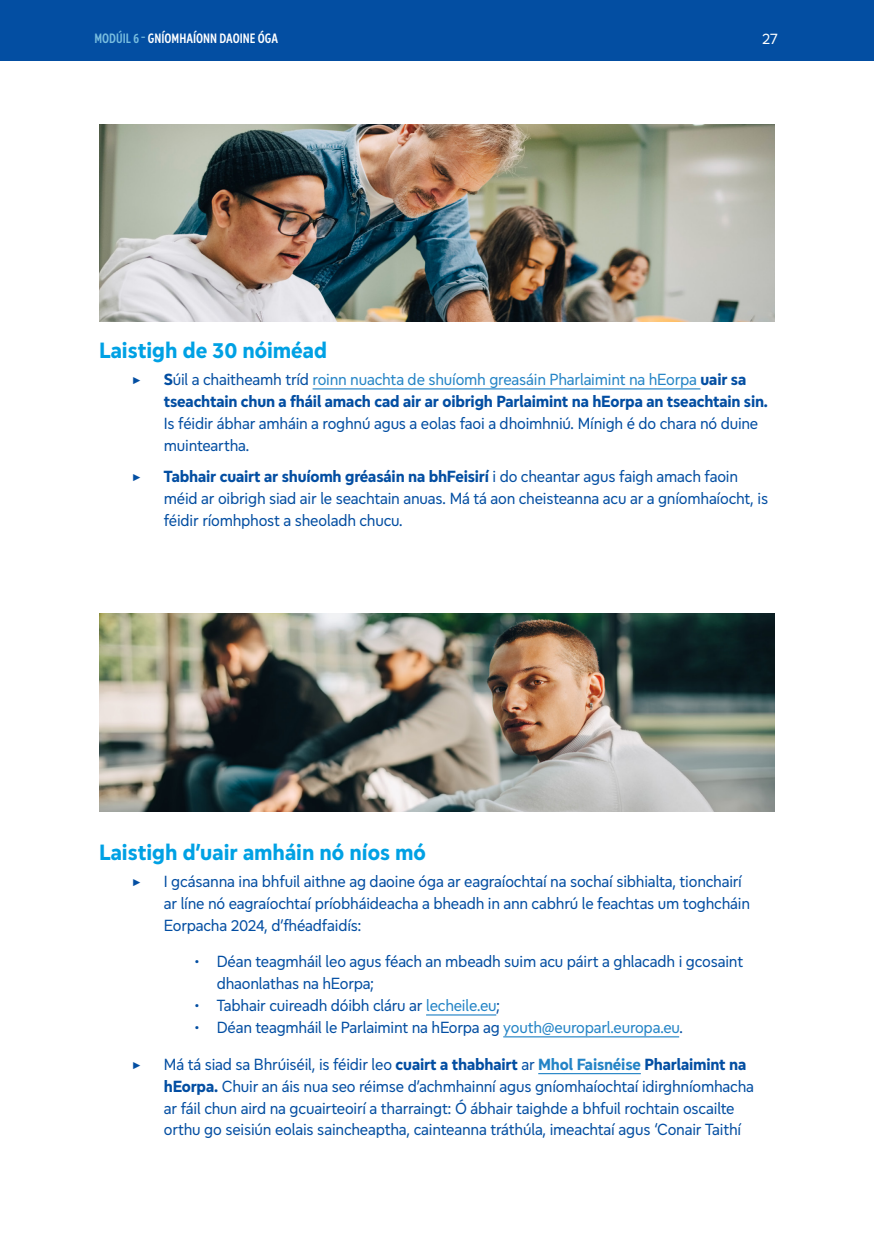
<style>
.page{position:relative;width:874px;height:1241px;background:#fff}
.page>*{position:absolute;margin:0;border:0;box-sizing:border-box;transform-origin:0 0}
.t1{font:700 22.75px "Europea Eco";color:#00a1e4}
.t2{font:16.62px/21.9px "Europea Eco";letter-spacing:-.01em;color:#034ea2}
.t3{font:700 16.62px/21.9px "Europea Eco";letter-spacing:-.01em;color:#034ea2}
.t4{font:15.75px "Europea Eco";color:#fff}
.t5{font:600 14px "Europea Narrow";color:#fff}
.s1{color:#78bddf}
.s2{font-weight:400}
.s3{font-weight:400;color:#2484c6}
.s4{font-weight:700}
.s5{color:#2484c6}
.s6{font-weight:700;color:#2484c6}
</style>
<div class="page">
<div style="left:0;top:0;width:873px;height:61px;background:#034ea2"></div>
<img style="left:99px;top:124px;width:675px;height:197px">
<img style="left:99px;top:613px;width:675px;height:198px">
<hr style="left:312px;top:388px;width:388px;height:1px;background:#2484c6">
<hr style="left:426px;top:1014px;width:70px;height:1px;background:#2484c6">
<hr style="left:503px;top:1036px;width:175px;height:1px;background:#2484c6">
<hr style="left:538px;top:1072px;width:102px;height:1px;background:#2484c6">
<p class="t5" style="left:94px;top:28px;width:185px"><span class="s1">MODÚIL 6 -</span> GNÍOMHAÍONN DAOINE ÓGA</p>
<p class="t4" style="left:761px;top:27px;width:17px">27</p>
<h1 class="t1" style="left:99px;top:333px;width:229px">Laistigh de 30 nóiméad</h1>
<p class="t2" style="left:132px;top:367px;width:10px">▶</p>
<p class="t3" style="left:164px;top:367px;width:605px">S<span class="s2">úil a chaitheamh tríd</span> <span class="s3">roinn nuachta de shuíomh greasáin Pharlaimint na hEorpa</span> uair sa tseachtain chun a fháil amach cad air ar oibrigh Parlaimint na hEorpa an tseachtain sin.</p>
<p class="t2" style="left:164px;top:411px;width:595px">Is féidir ábhar amháin a roghnú agus a eolas faoi a dhoimhniú. Mínigh é do chara nó duine muinteartha.</p>
<p class="t2" style="left:132px;top:464px;width:10px">▶</p>
<p class="t2" style="left:164px;top:464px;width:605px"><span class="s4">Tabhair cuairt ar shuíomh gréasáin na bhFeisirí</span> i do cheantar agus faigh amach faoin méid ar oibrigh siad air le seachtain anuas. Má tá aon cheisteanna acu ar a gníomhaíocht, is féidir ríomhphost a sheoladh chucu.</p>
<h1 class="t1" style="left:99px;top:835px;width:328px">Laistigh d’uair amháin nó níos mó</h1>
<p class="t2" style="left:132px;top:868px;width:10px">▶</p>
<p class="t2" style="left:164px;top:868px;width:587px">I gcásanna ina bhfuil aithne ag daoine óga ar eagraíochtaí na sochaí sibhialta, tionchairí ar líne nó eagraíochtaí príobháideacha a bheadh in ann cabhrú le feachtas um toghcháin<br>Eorpacha 2024, d’fhéadfaidís:</p>
<p class="t2" style="left:216px;top:949px;width:527px;text-indent:-22px">• Déan teagmháil leo agus féach an mbeadh suim acu páirt a ghlacadh i gcosaint dhaonlathas na hEorpa;</p>
<p class="t2" style="left:194px;top:993px;width:307px">• Tabhair cuireadh dóibh cláru ar <span class="s5">lecheile.eu</span>;</p>
<p class="t2" style="left:194px;top:1015px;width:490px">• Déan teagmháil le Parlaimint na hEorpa ag <span class="s5">youth@europarl.europa.eu</span>.</p>
<p class="t2" style="left:132px;top:1051px;width:10px">▶</p>
<p class="t2" style="left:164px;top:1051px;width:591px">Má tá siad sa Bhrúiséil, is féidir leo <span class="s4">cuairt a thabhairt</span> ar <span class="s6">Mhol Faisnéise</span> <span class="s4">Pharlaimint na hEorpa.</span> Chuir an áis nua seo réimse d’achmhainní agus gníomhaíochtaí idirghníomhacha ar fáil chun aird na gcuairteoirí a tharraingt: Ó ábhair taighde a bhfuil rochtain oscailte orthu go seisiún eolais saincheaptha, cainteanna tráthúla, imeachtaí agus ‘Conair Taithí</p>
</div>
